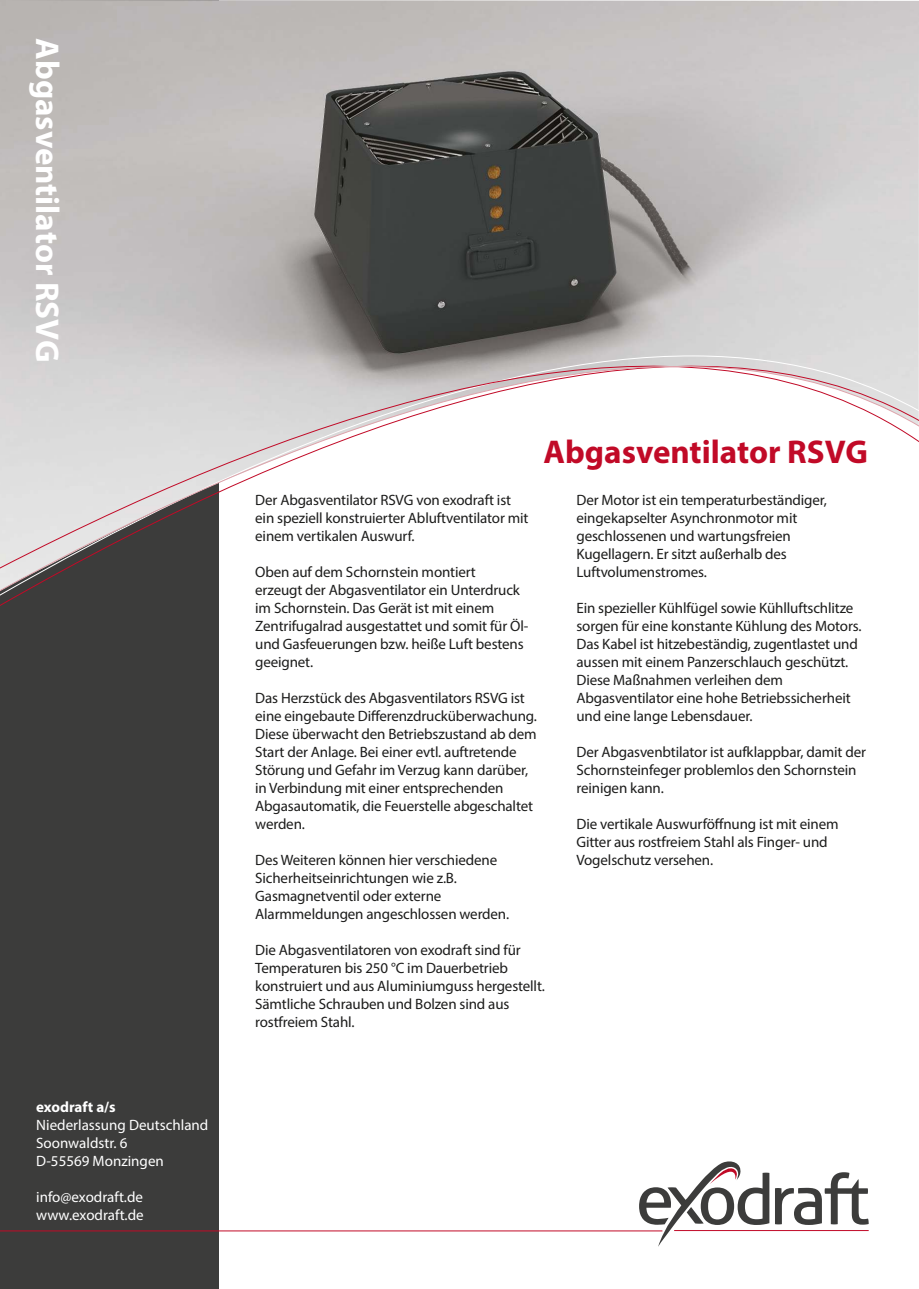
<style>
.page{position:relative;width:919px;height:1289px;background:#fff}
.page>*{position:absolute;margin:0;border:0;box-sizing:border-box;transform-origin:0 0}
.t1{font:700 33px "Myriad Pro";color:#fff}
.t2{font:700 33px "Myriad Pro";color:#c10a27}
.t3{font:15px/18px "Myriad Pro";letter-spacing:-.01em;color:#1c1c1b}
.t4{font:15px/18px "Myriad Pro";color:#fff}
.t5{font:700 15px "Myriad Pro";color:#fff}
</style>
<div class="page">
<div style="left:0;top:0;width:218px;height:1288px;background:#3c3c3b"></div>
<svg style="left:775px;top:1172px;width:93px;height:52px"></svg>
<svg style="left:639px;top:1161px;width:130px;height:85px"></svg>
<hr style="left:0;top:1230px;width:662px;height:1px;background:#c10a27">
<hr style="left:674px;top:1230px;width:194px;height:1px;background:#c10a27">
<img style="left:0;top:0;width:918px;height:300px">
<svg style="left:0;top:300px;width:918px;height:299px"></svg>
<h1 class="t1" style="left:60px;top:38px;width:326px;rotate:90deg">Abgasventilator RSVG</h1>
<p class="t5" style="left:36px;top:1101px;width:81px">exodraft a/s</p>
<p class="t4" style="left:36px;top:1116px;width:174px">Niederlassung Deutschland<br>Soonwaldstr. 6<br>D-55569 Monzingen</p>
<p class="t4" style="left:36px;top:1188px;width:109px">info@exodraft.de www.exodraft.de</p>
<h1 class="t2" style="left:543px;top:439px;width:326px">Abgasventilator RSVG</h1>
<p class="t3" style="left:255px;top:491px;width:275px">Der Abgasventilator RSVG von exodraft ist ein speziell konstruierter Abluftventilator mit einem vertikalen Auswurf.</p>
<p class="t3" style="left:255px;top:563px;width:274px">Oben auf dem Schornstein montiert<br>erzeugt der Abgasventilator ein Unterdruck im Schornstein. Das Gerät ist mit einem Zentrifugalrad ausgestattet und somit für Öl&shy;und Gasfeuerungen bzw. heiße Luft bestens geeignet.</p>
<p class="t3" style="left:255px;top:689px;width:283px">Das Herzstück des Abgasventilators RSVG ist eine eingebaute Differenzdrucküberwachung.<br>Diese überwacht den Betriebszustand ab dem Start der Anlage. Bei einer evtl. auftretende Störung und Gefahr im Verzug kann darüber, in Verbindung mit einer entsprechenden Abgasautomatik, die Feuerstelle abgeschaltet werden.</p>
<p class="t3" style="left:255px;top:851px;width:255px">Des Weiteren können hier verschiedene Sicherheitseinrichtungen wie z.B.<br>Gasmagnetventil oder externe Alarmmeldungen angeschlossen werden.</p>
<p class="t3" style="left:255px;top:941px;width:291px">Die Abgasventilatoren von exodraft sind für Temperaturen bis 250 °C im Dauerbetrieb konstruiert und aus Aluminiumguss hergestellt.<br>Sämtliche Schrauben und Bolzen sind aus rostfreiem Stahl.</p>
<p class="t3" style="left:576px;top:491px;width:252px">Der Motor ist ein temperaturbeständiger, eingekapselter Asynchronmotor mit geschlossenen und wartungsfreien Kugellagern. Er sitzt außerhalb des Luftvolumenstromes.</p>
<p class="t3" style="left:576px;top:599px;width:286px">Ein spezieller Kühlfügel sowie Kühlluftschlitze sorgen für eine konstante Kühlung des Motors.<br>Das Kabel ist hitzebeständig, zugentlastet und aussen mit einem Panzerschlauch geschützt.<br>Diese Maßnahmen verleihen dem Abgasventilator eine hohe Betriebssicherheit und eine lange Lebensdauer.</p>
<p class="t3" style="left:576px;top:743px;width:291px">Der Abgasvenbtilator ist aufklappbar, damit der<br>Schornsteinfeger problemlos den Schornstein reinigen kann.</p>
<p class="t3" style="left:576px;top:815px;width:263px">Die vertikale Auswurföffnung ist mit einem<br>Gitter aus rostfreiem Stahl als Finger- und<br>Vogelschutz versehen.</p>
</div>
